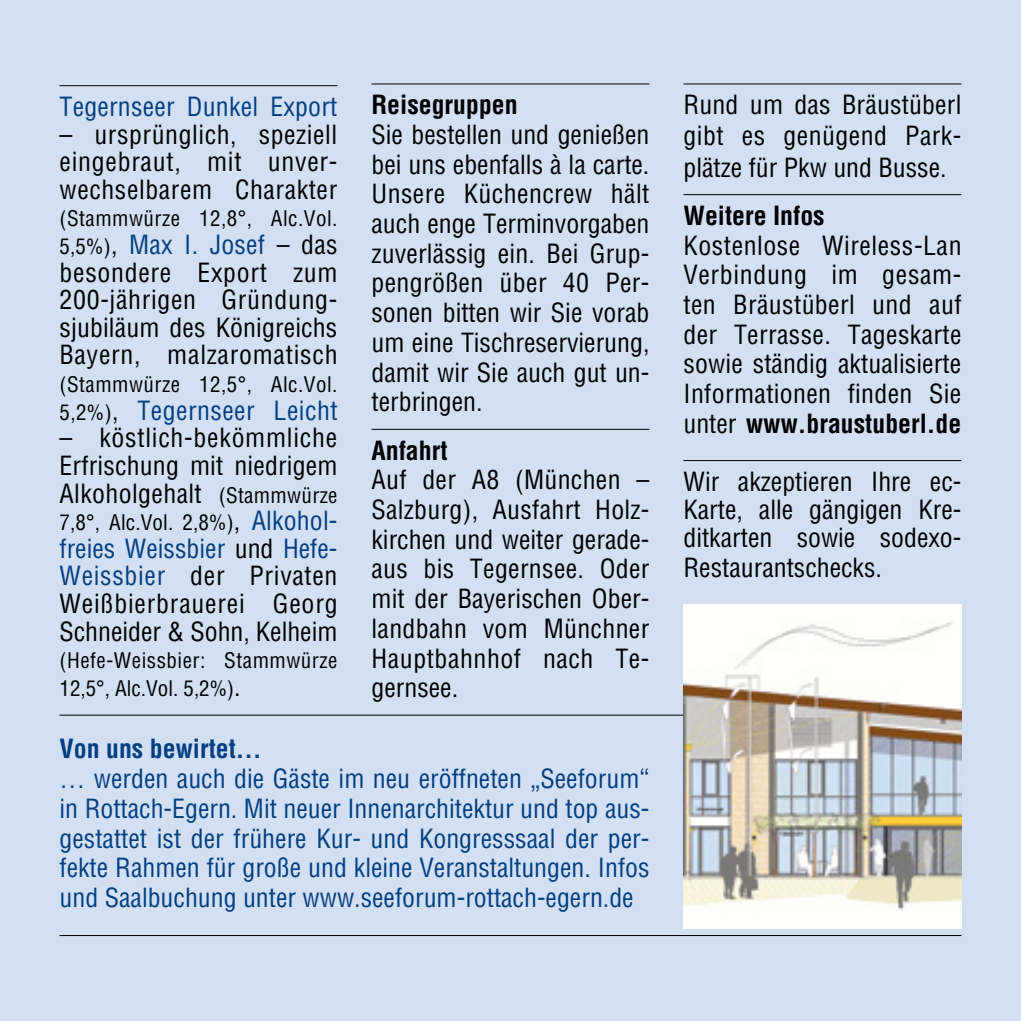
<style>
.page{position:relative;width:1021px;height:1021px;background:#fff}
.page>*{position:absolute;margin:0;border:0;box-sizing:border-box;transform-origin:0 0}
.t1{font:condensed 25.8px/29.7px "Helvetica";letter-spacing:.005em;color:#000;text-align:justify}
.t2{font:condensed 25.8px/29.7px "Helvetica";color:#004082;text-align:justify}
.t3{font:700 condensed 25.8px "Helvetica";color:#000}
.t4{font:condensed 25.8px "Helvetica";letter-spacing:.02em;color:#004082}
.t5{font:700 condensed 25.8px "Helvetica";color:#004082}
.t6{font:condensed 21px/27.6px "Helvetica";letter-spacing:.025em;color:#000}
.s1{font-size:21px}
.s2{color:#004082}
.s3{font-size:21px;color:#000}
.s4{color:#000}
.s5{font-size:25.8px}
.s6{font-size:25.8px;color:#004082}
.s7{font-weight:700}
</style>
<div class="page">
<div style="left:0;top:0;width:1020px;height:1020px;background:#d3dff3"></div>
<hr style="left:60px;top:85px;width:277px;height:1px;background:#000">
<hr style="left:60px;top:935px;width:901px;height:1px;background:#000">
<hr style="left:60px;top:714px;width:875px;height:1px;background:#000">
<hr style="left:371px;top:83px;width:278px;height:1px;background:#000">
<hr style="left:371px;top:429px;width:278px;height:1px;background:#000">
<hr style="left:683px;top:83px;width:278px;height:1px;background:#000">
<hr style="left:683px;top:194px;width:278px;height:1px;background:#000">
<hr style="left:683px;top:460px;width:278px;height:1px;background:#000">
<img style="left:683px;top:604px;width:278px;height:324px">
<p class="t3" style="left:371px;top:89px;width:148px">Reisegruppen</p>
<p class="t1" style="left:371px;top:119px;width:279px">Sie bestellen und genießen bei uns ebenfalls à la carte.<br>Unsere Küchencrew hält auch enge Terminvorgaben zuverlässig ein. Bei Grup&shy;pengrößen über 40 Per&shy;sonen bitten wir Sie vorab um eine Tischreservierung, damit wir Sie auch gut un&shy;terbringen.</p>
<p class="t3" style="left:371px;top:434px;width:77px">Anfahrt</p>
<p class="t1" style="left:371px;top:465px;width:279px">Auf der A8 (München – Salzburg), Ausfahrt Holz&shy;kirchen und weiter gerade&shy;aus bis Tegernsee. Oder mit der Bayerischen Ober&shy;landbahn vom Münchner Hauptbahnhof nach Te&shy;gernsee.</p>
<p class="t2" style="left:60px;top:91px;width:279px">Tegernseer Dunkel Export</p>
<p class="t1" style="left:60px;top:120px;width:279px;line-height:27.6px">– ursprünglich, speziell eingebraut, mit unver&shy;wechselbarem Charakter</p>
<p class="t6" style="left:60px;top:205px;width:279px">(Stammwürze 12,8°, Alc.Vol.</p>
<p class="t1" style="left:60px;top:230px;width:279px;line-height:27.6px"><span class="s1">5,5%)</span>, <span class="s2">Max I. Josef</span> – das besondere Export zum 200-jährigen Gründung&shy;sjubiläum des Königreichs Bayern, malzaromatisch</p>
<p class="t6" style="left:60px;top:370px;width:279px">(Stammwürze 12,5°, Alc.Vol.</p>
<p class="t4" style="left:60px;top:394px;width:279px"><span class="s3">5,2%)</span><span class="s4">,</span> Tegernseer Leicht</p>
<p class="t1" style="left:60px;top:424px;width:279px;line-height:27.6px">– köstlich-bekömmliche Erfrischung mit niedrigem Alkoholgehalt <span class="s1">(Stammwürze</span></p>
<p class="t6" style="left:60px;top:508px;width:279px">7,8°, Alc.Vol. 2,8%)<span class="s5">,</span> <span class="s6">Alkohol-</span></p>
<p class="t1" style="left:60px;top:534px;width:279px;line-height:27.6px"><span class="s2">freies Weissbier</span> und <span class="s2">Hefe-Weissbier</span> der Privaten Weißbierbrauerei Georg Schneider &amp; Sohn, Kelheim</p>
<p class="t6" style="left:60px;top:646px;width:279px">(Hefe-Weissbier: Stammwürze<br>12,5°, Alc.Vol. 5,2%)<span class="s5">.</span></p>
<p class="t5" style="left:60px;top:732px;width:204px">Von uns bewirtet…</p>
<p class="t2" style="left:60px;top:763px;width:591px">… werden auch die Gäste im neu eröffneten „Seeforum“ in Rottach-Egern. Mit neuer Innenarchitektur und top aus&shy;gestattet ist der frühere Kur- und Kongresssaal der per&shy;fekte Rahmen für große und kleine Veranstaltungen. Infos und Saalbuchung unter www.seeforum-rottach-egern.de</p>
<p class="t1" style="left:683px;top:89px;width:279px;line-height:31.2px">Rund um das Bräustüberl gibt es genügend Park&shy;plätze für Pkw und Busse.</p>
<p class="t3" style="left:683px;top:199px;width:143px">Weitere Infos</p>
<p class="t1" style="left:683px;top:230px;width:279px">Kostenlose Wireless-Lan Verbindung im gesam&shy;ten Bräustüberl und auf der Terrasse. Tageskarte sowie ständig aktualisierte Informationen finden Sie unter <span class="s7">www.braustuberl.de</span></p>
<p class="t1" style="left:683px;top:467px;width:279px;line-height:28.8px">Wir akzeptieren Ihre ec-Karte, alle gängigen Kre&shy;ditkarten sowie sodexo-Restaurantschecks.</p>
</div>
